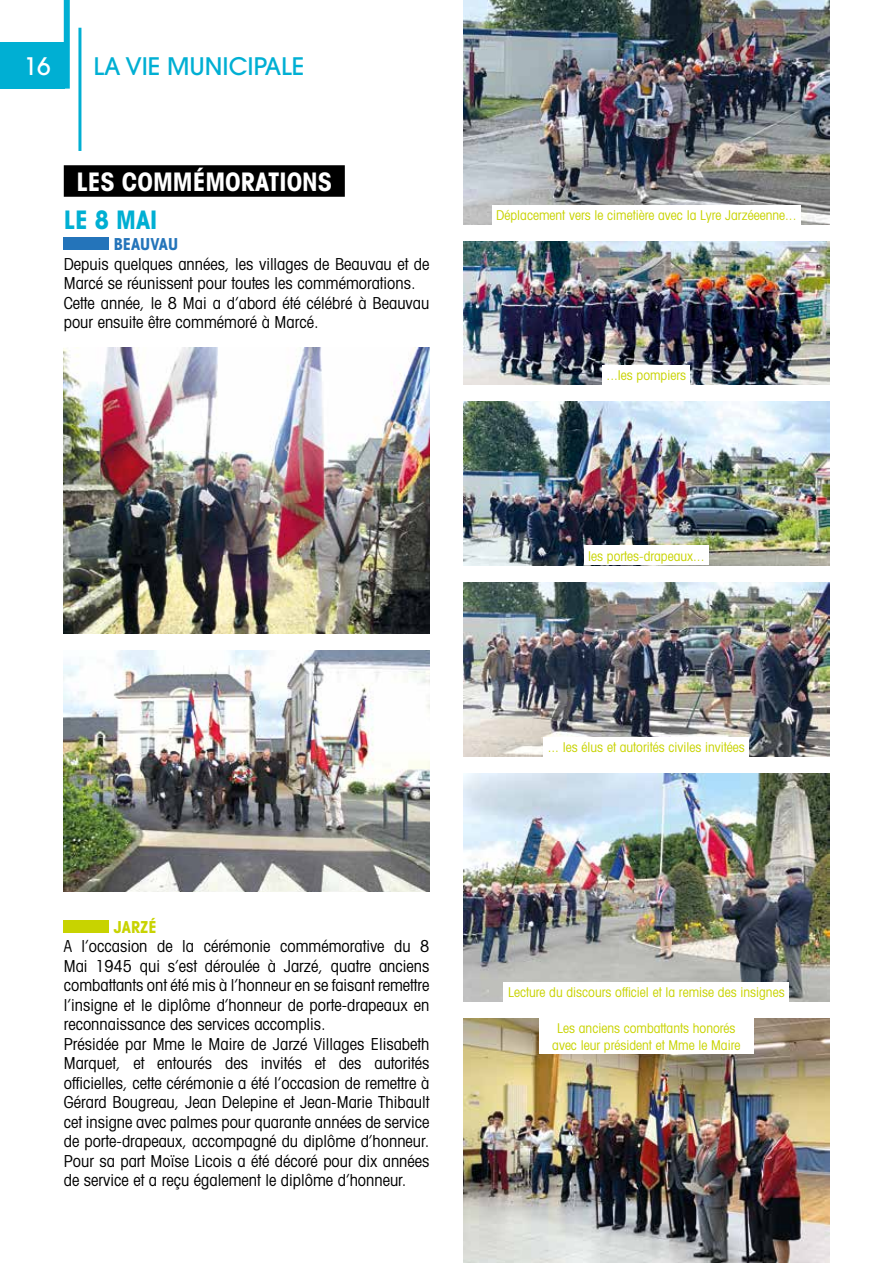
<style>
.page{position:relative;width:893px;height:1263px;background:#fff}
.page>*{position:absolute;margin:0;border:0;box-sizing:border-box;transform-origin:0 0}
.t1{font:700 condensed 25.5px "Avant Garde";color:#fff}
.t2{font:700 condensed 25.5px "Avant Garde";color:#00afd3}
.t3{font:500 24px "Avant Garde";color:#00afd3}
.t4{font:500 24px "Avant Garde";color:#fff}
.t5{font:condensed 16.5px/19.5px "Avant Garde";color:#000}
.t6{font:700 condensed 16.5px "Avant Garde";color:#2474ba}
.t7{font:700 condensed 16.5px "Avant Garde";color:#c8d300}
.t8{font:condensed 13.5px/16.2px "Avant Garde";color:#c8d300;text-align:center}
</style>
<div class="page">
<div style="left:64px;top:165px;width:281px;height:32px;background:#000"></div>
<div style="left:64px;top:237px;width:45px;height:13px;background:#2474ba"></div>
<img style="left:64px;top:348px;width:365px;height:286px">
<img style="left:64px;top:650px;width:365px;height:241px">
<div style="left:64px;top:920px;width:45px;height:13px;background:#c8d300"></div>
<img style="left:463px;top:0;width:366px;height:225px">
<div style="left:492px;top:206px;width:309px;height:19px;background:#fff"></div>
<img style="left:463px;top:242px;width:366px;height:142px">
<div style="left:602px;top:365px;width:88px;height:19px;background:#fff"></div>
<img style="left:463px;top:402px;width:366px;height:163px">
<div style="left:584px;top:546px;width:125px;height:19px;background:#fff"></div>
<img style="left:463px;top:582px;width:366px;height:174px">
<div style="left:543px;top:737px;width:206px;height:19px;background:#fff"></div>
<img style="left:463px;top:774px;width:366px;height:227px">
<div style="left:504px;top:982px;width:285px;height:19px;background:#fff"></div>
<img style="left:463px;top:1018px;width:366px;height:245px">
<div style="left:539px;top:1018px;width:214px;height:36px;background:#fff"></div>
<div style="left:0;top:42px;width:65px;height:47px;background:#00afd3"></div>
<div style="left:64px;top:0;width:6px;height:89px;background:#00afd3"></div>
<hr style="left:78px;top:28px;width:3px;height:123px;background:#00afd3">
<h2 class="t4" style="left:24px;top:51px;width:28px">16</h2>
<h2 class="t3" style="left:94px;top:51px;width:212px">LA VIE MUNICIPALE</h2>
<h1 class="t1" style="left:77px;top:165px;width:257px">LES COMMÉMORATIONS</h1>
<h1 class="t2" style="left:64px;top:203px;width:95px">LE 8 MAI</h1>
<p class="t6" style="left:114px;top:233px;width:66px">BEAUVAU</p>
<p class="t5" style="left:64px;top:253px;width:367px">Depuis quelques années, les villages de Beauvau et de Marcé se réunissent pour toutes les commémorations.<br>Cette année, le 8 Mai a d’abord été célébré à Beauvau pour ensuite être commémoré à Marcé.</p>
<p class="t8" style="left:496px;top:207px;width:302px">Déplacement vers le cimetière avec la Lyre Jarzéeenne...</p>
<p class="t8" style="left:607px;top:367px;width:81px">...les pompiers</p>
<p class="t8" style="left:588px;top:547px;width:118px">les portes-drapeaux...</p>
<p class="t7" style="left:114px;top:916px;width:45px">JARZÉ</p>
<p class="t5" style="left:64px;top:936px;width:367px">A l’occasion de la cérémonie commémorative du 8<br>Mai 1945 qui s’est déroulée à Jarzé, quatre anciens combattants ont été mis à l’honneur en se faisant remettre l’insigne et le diplôme d’honneur de porte-drapeaux en reconnaissance des services accomplis.<br>Présidée par Mme le Maire de Jarzé Villages Elisabeth Marquet, et entourés des invités et des autorités officielles, cette cérémonie a été l’occasion de remettre à Gérard Bougreau, Jean Delepine et Jean-Marie Thibault cet insigne avec palmes pour quarante années de service de porte-drapeaux, accompagné du diplôme d’honneur.<br>Pour sa part Moïse Licois a été décoré pour dix années de service et a reçu également le diplôme d’honneur.</p>
<p class="t8" style="left:548px;top:739px;width:199px">... les élus et autorités civiles invitées</p>
<p class="t8" style="left:508px;top:984px;width:278px">Lecture du discours officiel et la remise des insignes</p>
<p class="t8" style="left:552px;top:1020px;width:190px">Les anciens combattants honorés avec leur président et Mme le Maire</p>
</div>
